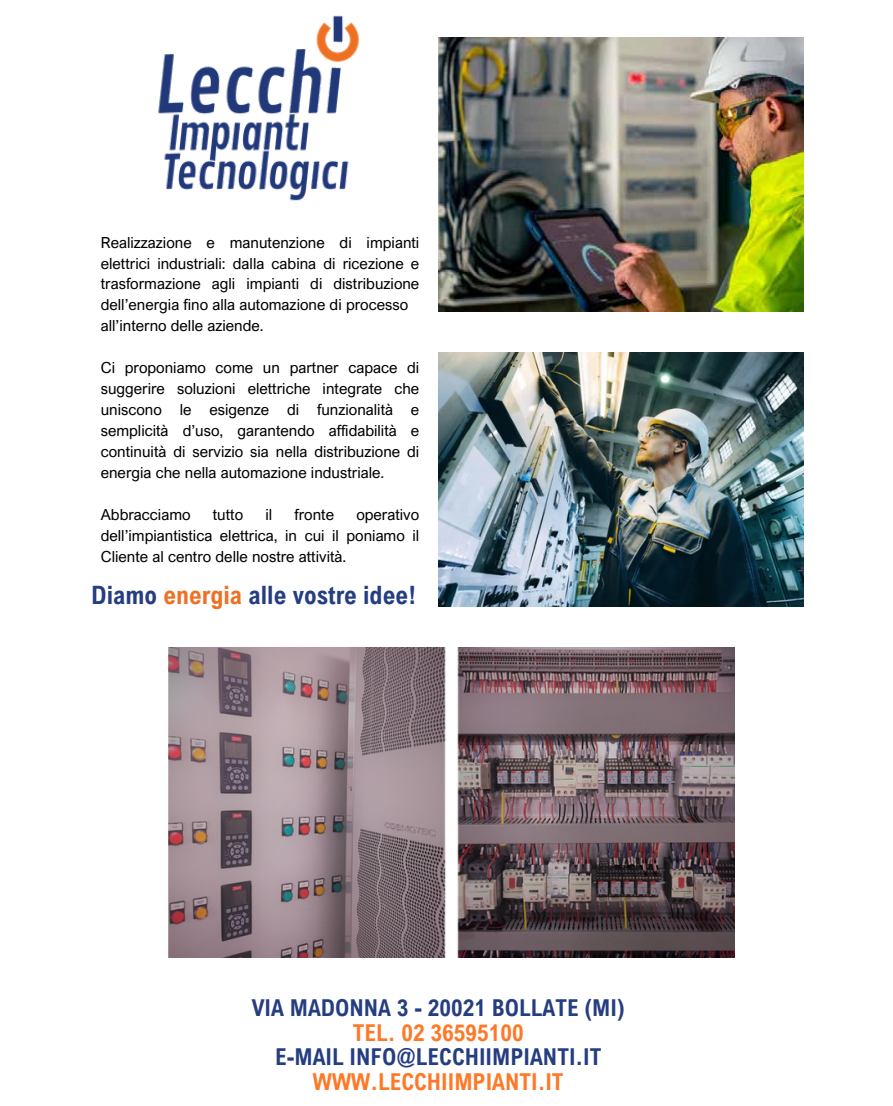
<style>
.page{position:relative;width:893px;height:1106px;background:#fff}
.page>*{position:absolute;margin:0;border:0;box-sizing:border-box;transform-origin:0 0}
.t1{font:700 25.35px "Arial Nova Cond";color:#253d81}
.t2{font:700 23.25px "Arial Nova Cond";color:#253d81}
.t3{font:700 23.25px "Arial Nova Cond";color:#fd7927}
.t4{font:15.3px/20.9px "Arial Nova";color:#000;text-align:justify}
.s1{color:#ed7124}
</style>
<div class="page">
<hr style="left:892px;top:0;width:1px;height:50px;background:#005095">
<img style="left:158px;top:15px;width:201px;height:186px">
<img style="left:168px;top:647px;width:566px;height:310px">
<img style="left:438px;top:352px;width:366px;height:254px">
<img style="left:438px;top:38px;width:366px;height:274px">
<p class="t4" style="left:101px;top:232px;width:320px;text-align:left">Realizzazione e manutenzione di impianti elettrici industriali: dalla cabina di ricezione e trasformazione agli impianti di distribuzione dell’energia fino alla automazione di processo all’interno delle aziende.</p>
<p class="t4" style="left:101px;top:357px;width:320px">Ci proponiamo come un partner capace di suggerire soluzioni elettriche integrate che uniscono le esigenze di funzionalità e semplicità d’uso, garantendo affidabilità e continuità di servizio sia nella distribuzione di energia che nella automazione industriale.</p>
<p class="t4" style="left:101px;top:504px;width:91px">Abbracciamo</p>
<p class="t4" style="left:213px;top:504px;width:32px">tutto</p>
<p class="t4" style="left:265px;top:504px;width:8px">il</p>
<p class="t4" style="left:295px;top:504px;width:41px">fronte</p>
<p class="t4" style="left:101px;top:504px;width:320px;text-indent:256px">operativo dell’impiantistica elettrica, in cui il poniamo il Cliente al centro delle nostre attività.</p>
<h1 class="t1" style="left:91px;top:578px;width:327px">Diamo <span class="s1">energia</span> alle vostre idee!</h1>
<h2 class="t2" style="left:252px;top:993px;width:375px">VIA MADONNA 3 - 20021 BOLLATE (MI)</h2>
<h2 class="t3" style="left:353px;top:1017px;width:172px">TEL. 02 36595100</h2>
<h2 class="t2" style="left:275px;top:1042px;width:328px">E-MAIL INFO@LECCHIIMPIANTI.IT</h2>
<h2 class="t3" style="left:313px;top:1067px;width:252px">WWW.LECCHIIMPIANTI.IT</h2>
</div>
